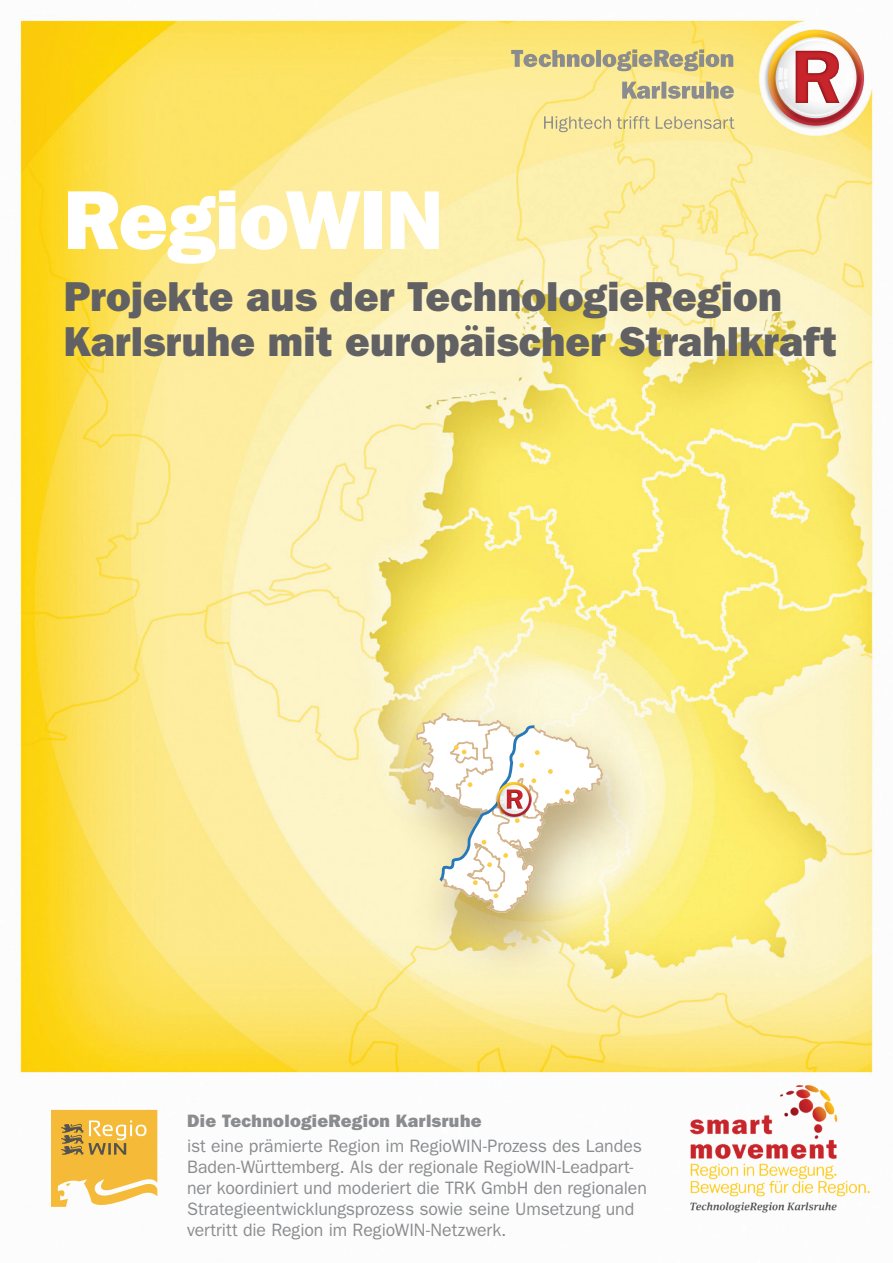
<style>
.page{position:relative;width:893px;height:1263px;background:#fff}
.page>*{position:absolute;margin:0;border:0;box-sizing:border-box;transform-origin:0 0}
.t1{font:84px "ITC Franklin Gothic Std Hvy";letter-spacing:-.005em;color:#fff}
.t2{font:42px/45px "ITC Franklin Gothic Std Hvy";letter-spacing:.005em;color:#616164}
.t3{font:18px/21px "ITC Franklin Gothic Std";letter-spacing:-.005em;color:#8a8c8f}
.t4{font:18px "ITC Franklin Gothic Std Hvy";letter-spacing:.015em;color:#8a8c8f}
</style>
<div class="page">
<img style="left:20px;top:20px;width:854px;height:1177px">
<div style="left:384px;top:700px;width:271px;height:286px;background:#623903;opacity:.4"></div>
<svg style="left:544px;top:116px;width:190px;height:16px;background:#e3d699"></svg>
<svg style="left:622px;top:82px;width:112px;height:17px;background:#bdb692"></svg>
<svg style="left:511px;top:49px;width:222px;height:22px;background:#c8be87"></svg>
<img style="left:761px;top:24px;width:108px;height:110px">
<svg style="left:51px;top:1110px;width:106px;height:97px"></svg>
<svg style="left:415px;top:710px;width:189px;height:204px"></svg>
<img style="left:494px;top:780px;width:40px;height:40px">
<img style="left:672px;top:1080px;width:202px;height:133px">
<h1 class="t1" style="left:64px;top:171px;width:381px">RegioWIN</h1>
<h2 class="t2" style="left:64px;top:274px;width:775px">Projekte aus der TechnologieRegion<br>Karlsruhe mit europäischer Strahlkraft</h2>
<p class="t4" style="left:187px;top:1110px;width:296px">Die TechnologieRegion Karlsruhe</p>
<p class="t3" style="left:187px;top:1135px;width:461px">ist eine prämierte Region im RegioWIN-Prozess des Landes Baden-Württemberg. Als der regionale RegioWIN-Leadpart&shy;ner koordiniert und moderiert die TRK GmbH den regionalen Strategieentwicklungsprozess sowie seine Umsetzung und vertritt die Region im RegioWIN-Netzwerk.</p>
</div>
